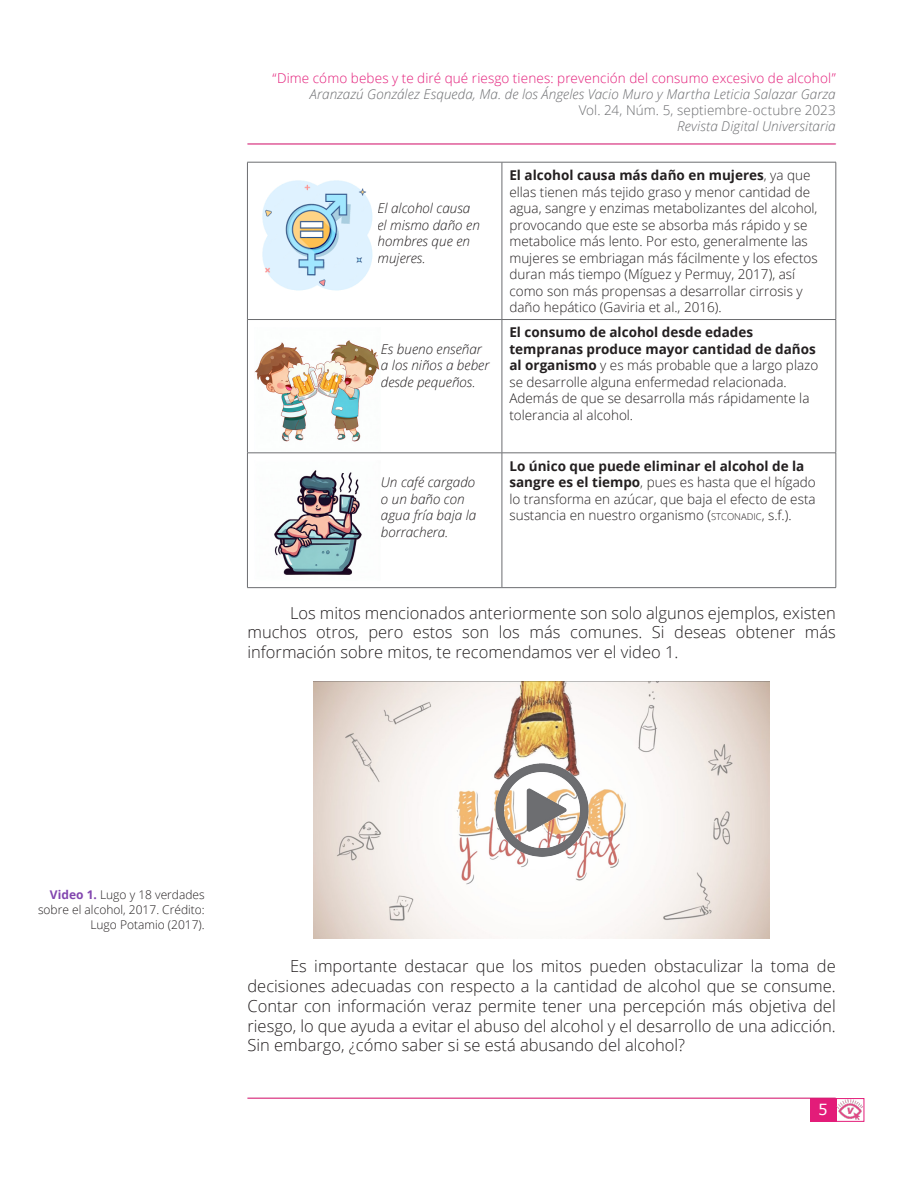
<style>
.page{position:relative;width:918px;height:1188px;background:#fff}
.page>*{position:absolute;margin:0;border:0;box-sizing:border-box;transform-origin:0 0}
.texto_sangria{font:300 16.5px/19.8px "Open Sans";color:#231f20;text-align:justify}
.t1{font:15px "Verdana";color:#fff}
.Tabla_izquierda{font:300 13.5px/16.5px "Open Sans";color:#231f20}
.Tabla_izquierda-2{font:italic 300 13.5px/16.5px "Open Sans";color:#231f20}
.t2{font:italic 300 13.5px "Open Sans";letter-spacing:.005em;color:#6c6d70}
.t3{font:300 13.5px "Open Sans";letter-spacing:.01em;color:#e31c79}
.t4{font:300 13.5px "Open Sans";letter-spacing:.01em;color:#6c6d70}
.imagen{font:300 12px/15px "Open Sans";color:#231f20;text-align:right}
.s1{font-weight:700}
.s2{font-size:9.45px}
.s3{font-weight:700;color:#8246af}
</style>
<div class="page">
<div style="left:810px;top:1098px;width:26px;height:24px;background:#e31c79"></div>
<hr style="left:247px;top:1097px;width:589px;height:2px;background:#eaacc9">
<hr style="left:247px;top:1098px;width:589px;height:1px;background:#e31c79">
<div style="left:836px;top:1098px;width:28px;height:24px;border:1px solid #e31c79"></div>
<img style="left:837px;top:1099px;width:26px;height:20px">
<hr style="left:247px;top:143px;width:589px;height:2px;background:#e37ead">
<hr style="left:247px;top:144px;width:589px;height:1px;background:#e31c79">
<hr style="left:247px;top:162px;width:255px;height:1px;background:#6c6d70">
<hr style="left:247px;top:162px;width:1px;height:157px;background:#6c6d70">
<hr style="left:502px;top:162px;width:334px;height:1px;background:#6c6d70">
<hr style="left:502px;top:162px;width:1px;height:157px;background:#6c6d70">
<hr style="left:836px;top:162px;width:1px;height:157px;background:#6c6d70">
<hr style="left:247px;top:319px;width:255px;height:1px;background:#6c6d70">
<hr style="left:247px;top:320px;width:1px;height:133px;background:#6c6d70">
<hr style="left:502px;top:319px;width:334px;height:1px;background:#6c6d70">
<hr style="left:502px;top:320px;width:1px;height:133px;background:#6c6d70">
<hr style="left:836px;top:320px;width:1px;height:133px;background:#6c6d70">
<hr style="left:247px;top:453px;width:255px;height:1px;background:#6c6d70">
<hr style="left:247px;top:453px;width:1px;height:134px;background:#6c6d70">
<hr style="left:502px;top:453px;width:334px;height:1px;background:#6c6d70">
<hr style="left:502px;top:453px;width:1px;height:134px;background:#6c6d70">
<hr style="left:836px;top:453px;width:1px;height:134px;background:#6c6d70">
<hr style="left:247px;top:587px;width:255px;height:1px;background:#6c6d70">
<hr style="left:502px;top:587px;width:334px;height:1px;background:#6c6d70">
<img style="left:262px;top:180px;width:111px;height:111px">
<img style="left:255px;top:340px;width:125px;height:102px">
<img style="left:274px;top:470px;width:88px;height:105px">
<img style="left:314px;top:682px;width:456px;height:256px">
<img style="left:495px;top:764px;width:93px;height:92px">
<p class="t3" style="left:273px;top:69px;width:565px">“Dime cómo bebes y te diré qué riesgo tienes: prevención del consumo excesivo de alcohol”</p>
<p class="t2" style="left:310px;top:85px;width:527px">Aranzazú González Esqueda, Ma. de los Ángeles Vacio Muro y Martha Leticia Salazar Garza</p>
<p class="t4" style="left:579px;top:101px;width:259px">Vol. 24, Núm. 5, septiembre-octubre 2023</p>
<p class="t2" style="left:677px;top:117px;width:160px">Revista Digital Universitaria</p>
<p class="Tabla_izquierda-2" style="left:378px;top:199px;width:104px">El alcohol causa el mismo daño en hombres que en mujeres.</p>
<p class="Tabla_izquierda-2" style="left:381px;top:340px;width:110px">Es bueno enseñar a los niños a beber desde pequeños.</p>
<p class="Tabla_izquierda-2" style="left:381px;top:474px;width:97px">Un café cargado o un baño con agua fría baja la borrachera.</p>
<p class="Tabla_izquierda" style="left:509px;top:167px;width:310px"><span class="s1">El alcohol causa más daño en mujeres</span>, ya que ellas tienen más tejido graso y menor cantidad de agua, sangre y enzimas metabolizantes del alcohol, provocando que este se absorba más rápido y se metabolice más lento. Por esto, generalmente las mujeres se embriagan más fácilmente y los efectos duran más tiempo (Míguez y Permuy, 2017), así como son más propensas a desarrollar cirrosis y daño hepático (Gaviria et al., 2016).</p>
<p class="Tabla_izquierda" style="left:509px;top:324px;width:310px"><span class="s1">El consumo de alcohol desde edades tempranas produce mayor cantidad de daños al organismo</span> y es más probable que a largo plazo se desarrolle alguna enfermedad relacionada.<br>Además de que se desarrolla más rápidamente la tolerancia al alcohol.</p>
<p class="Tabla_izquierda" style="left:509px;top:457px;width:308px"><span class="s1">Lo único que puede eliminar el alcohol de la sangre es el tiempo</span>, pues es hasta que el hígado lo transforma en azúcar, que baja el efecto de esta sustancia en nuestro organismo (<span class="s2">STCONADIC</span>, s.f.).</p>
<p class="texto_sangria" style="left:248px;top:602px;width:590px;text-indent:43px">Los mitos mencionados anteriormente son solo algunos ejemplos, existen muchos otros, pero estos son los más comunes. Si deseas obtener más información sobre mitos, te recomendamos ver el video 1.</p>
<p class="imagen" style="left:38px;top:887px;width:168px"><span class="s3">Video 1.</span> Lugo y 18 verdades sobre el alcohol, 2017. Crédito:<br>Lugo Potamio (2017).</p>
<p class="texto_sangria" style="left:248px;top:956px;width:590px;text-indent:43px">Es importante destacar que los mitos pueden obstaculizar la toma de decisiones adecuadas con respecto a la cantidad de alcohol que se consume.<br>Contar con información veraz permite tener una percepción más objetiva del riesgo, lo que ayuda a evitar el abuso del alcohol y el desarrollo de una adicción.<br>Sin embargo, ¿cómo saber si se está abusando del alcohol?</p>
<p class="t1" style="left:818px;top:1097px;width:38px">5 5</p>
</div>
